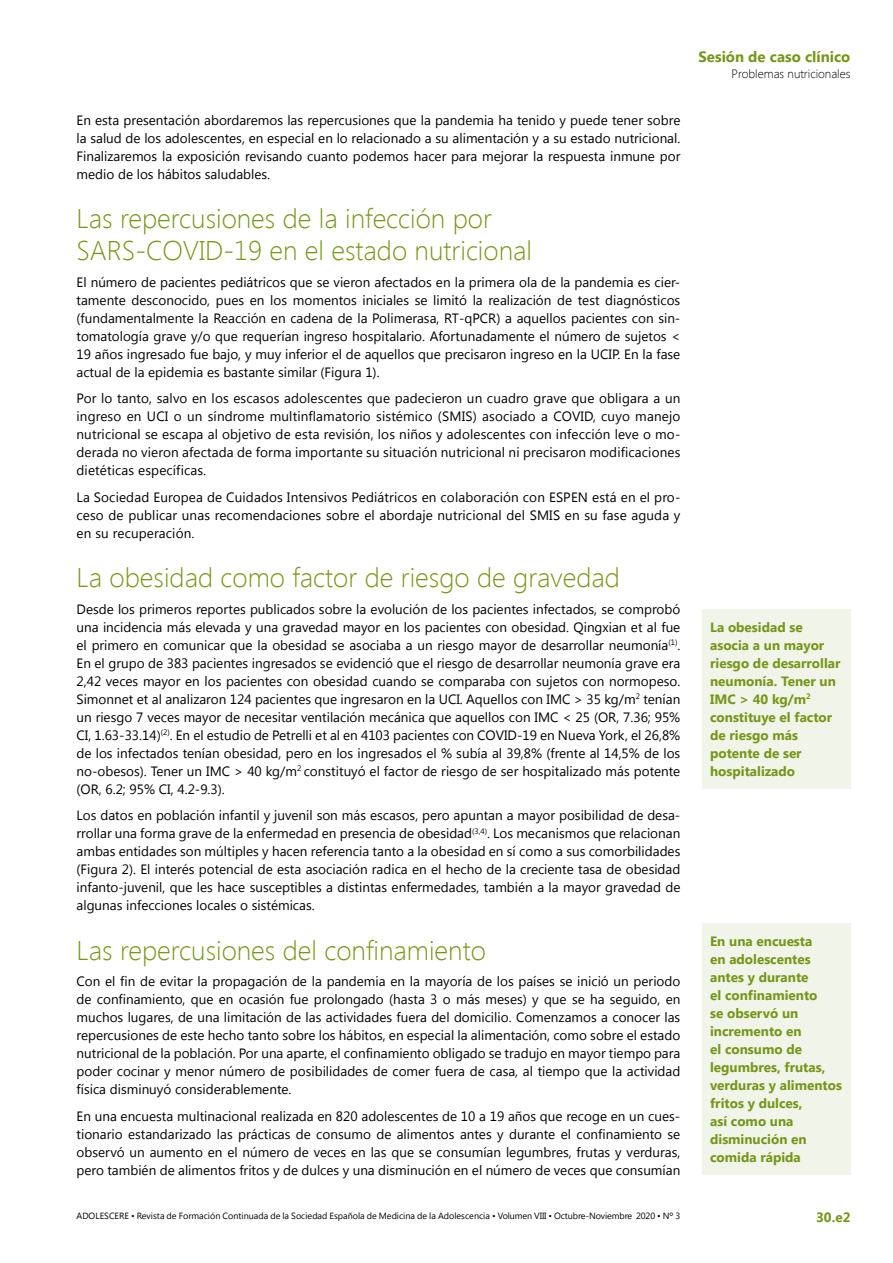
<style>
.page{position:relative;width:893px;height:1263px;background:#fff}
.page>*{position:absolute;margin:0;border:0;box-sizing:border-box;transform-origin:0 0}
.t1{font:300 27px/32.4px "Segoe UI";color:#749719}
.t2{font:700 15px "Segoe UI";color:#749719}
.t3{font:13.5px/18px "Segoe UI";color:#000;text-align:justify}
.t4{font:700 13.5px/18px "Segoe UI";color:#749719}
.t5{font:300 12px "Segoe UI";color:#000}
.t6{font:9px "Segoe UI";color:#000}
</style>
<div class="page">
<div style="left:702px;top:609px;width:148px;height:180px;background:#f1f4e8"></div>
<div style="left:702px;top:923px;width:148px;height:251px;background:#f1f4e8"></div>
<p class="t3" style="left:77px;top:110px;width:605px">En esta presentación abordaremos las repercusiones que la pandemia ha tenido y puede tener sobre la salud de los adolescentes, en especial en lo relacionado a su alimentación y a su estado nutricional.<br>Finalizaremos la exposición revisando cuanto podemos hacer para mejorar la respuesta inmune por medio de los hábitos saludables.</p>
<h1 class="t1" style="left:77px;top:201px;width:457px">Las repercusiones de la infección por<br>SARS-COVID-19 en el estado nutricional</h1>
<p class="t3" style="left:77px;top:273px;width:605px">El número de pacientes pediátricos que se vieron afectados en la primera ola de la pandemia es cier&shy;tamente desconocido, pues en los momentos iniciales se limitó la realización de test diagnósticos (fundamentalmente la Reacción en cadena de la Polimerasa, RT-qPCR) a aquellos pacientes con sin&shy;tomatología grave y/o que requerían ingreso hospitalario. Afortunadamente el número de sujetos &lt; 19 años ingresado fue bajo, y muy inferior el de aquellos que precisaron ingreso en la UCIP. En la fase actual de la epidemia es bastante similar (Figura 1).</p>
<p class="t3" style="left:77px;top:389px;width:605px">Por lo tanto, salvo en los escasos adolescentes que padecieron un cuadro grave que obligara a un ingreso en UCI o un síndrome multinflamatorio sistémico (SMIS) asociado a COVID, cuyo manejo nutricional se escapa al objetivo de esta revisión, los niños y adolescentes con infección leve o mo&shy;derada no vieron afectada de forma importante su situación nutricional ni precisaron modificaciones dietéticas específicas.</p>
<p class="t3" style="left:77px;top:488px;width:605px">La Sociedad Europea de Cuidados Intensivos Pediátricos en colaboración con ESPEN está en el pro&shy;ceso de publicar unas recomendaciones sobre el abordaje nutricional del SMIS en su fase aguda y en su recuperación.</p>
<h1 class="t1" style="left:77px;top:561px;width:545px">La obesidad como factor de riesgo de gravedad</h1>
<p class="t3" style="left:77px;top:599px;width:605px">Desde los primeros reportes publicados sobre la evolución de los pacientes infectados, se comprobó una incidencia más elevada y una gravedad mayor en los pacientes con obesidad. Qingxian et al fue el primero en comunicar que la obesidad se asociaba a un riesgo mayor de desarrollar neumonía<sup>(1)</sup>.<br>En el grupo de 383 pacientes ingresados se evidenció que el riesgo de desarrollar neumonía grave era 2,42 veces mayor en los pacientes con obesidad cuando se comparaba con sujetos con normopeso.<br>Simonnet et al analizaron 124 pacientes que ingresaron en la UCI. Aquellos con IMC &gt; 35 kg/m<sup>2</sup> tenían un riesgo 7 veces mayor de necesitar ventilación mecánica que aquellos con IMC &lt; 25 (OR, 7.36; 95% CI, 1.63-33.14)<sup>(2)</sup>. En el estudio de Petrelli et al en 4103 pacientes con COVID-19 en Nueva York, el 26,8% de los infectados tenían obesidad, pero en los ingresados el % subía al 39,8% (frente al 14,5% de los no-obesos). Tener un IMC &gt; 40 kg/m<sup>2</sup> constituyó el factor de riesgo de ser hospitalizado más potente (OR, 6.2; 95% CI, 4.2-9.3).</p>
<p class="t3" style="left:77px;top:806px;width:605px">Los datos en población infantil y juvenil son más escasos, pero apuntan a mayor posibilidad de desa&shy;rrollar una forma grave de la enfermedad en presencia de obesidad<sup>(3,4)</sup>. Los mecanismos que relacionan ambas entidades son múltiples y hacen referencia tanto a la obesidad en sí como a sus comorbilidades (Figura 2). El interés potencial de esta asociación radica en el hecho de la creciente tasa de obesidad infanto-juvenil, que les hace susceptibles a distintas enfermedades, también a la mayor gravedad de algunas infecciones locales o sistémicas.</p>
<h1 class="t1" style="left:77px;top:933px;width:411px">Las repercusiones del confinamiento</h1>
<p class="t3" style="left:77px;top:972px;width:605px">Con el fin de evitar la propagación de la pandemia en la mayoría de los países se inició un periodo de confinamiento, que en ocasión fue prolongado (hasta 3 o más meses) y que se ha seguido, en muchos lugares, de una limitación de las actividades fuera del domicilio. Comenzamos a conocer las repercusiones de este hecho tanto sobre los hábitos, en especial la alimentación, como sobre el estado nutricional de la población. Por una aparte, el confinamiento obligado se tradujo en mayor tiempo para poder cocinar y menor número de posibilidades de comer fuera de casa, al tiempo que la actividad física disminuyó considerablemente.</p>
<p class="t3" style="left:77px;top:1106px;width:605px">En una encuesta multinacional realizada en 820 adolescentes de 10 a 19 años que recoge en un cues&shy;tionario estandarizado las prácticas de consumo de alimentos antes y durante el confinamiento se observó un aumento en el número de veces en las que se consumían legumbres, frutas y verduras, pero también de alimentos fritos y de dulces y una disminución en el número de veces que consumían</p>
<p class="t6" style="left:77px;top:1209px;width:605px">ADOLESCERE • Revista de Formación Continuada de la Sociedad Española de Medicina de la Adolescencia • Volumen VIII • Octubre-Noviembre 2020 • Nº 3</p>
<p class="t2" style="left:698px;top:46px;width:153px">Sesión de caso clínico</p>
<p class="t5" style="left:732px;top:66px;width:120px">Problemas nutricionales</p>
<p class="t4" style="left:710px;top:617px;width:132px">La obesidad se asocia a un mayor riesgo de desarrollar neumonía. Tener un<br>IMC &gt; 40 kg/m<sup>2 </sup>constituye el factor de riesgo más potente de ser hospitalizado</p>
<p class="t4" style="left:710px;top:931px;width:133px">En una encuesta<br>en adolescentes antes y durante<br>el confinamiento<br>se observó un incremento en<br>el consumo de legumbres, frutas, verduras y alimentos fritos y dulces,<br>así como una disminución en comida rápida</p>
<p class="t4" style="left:816px;top:1207px;width:36px">30.e2</p>
</div>
